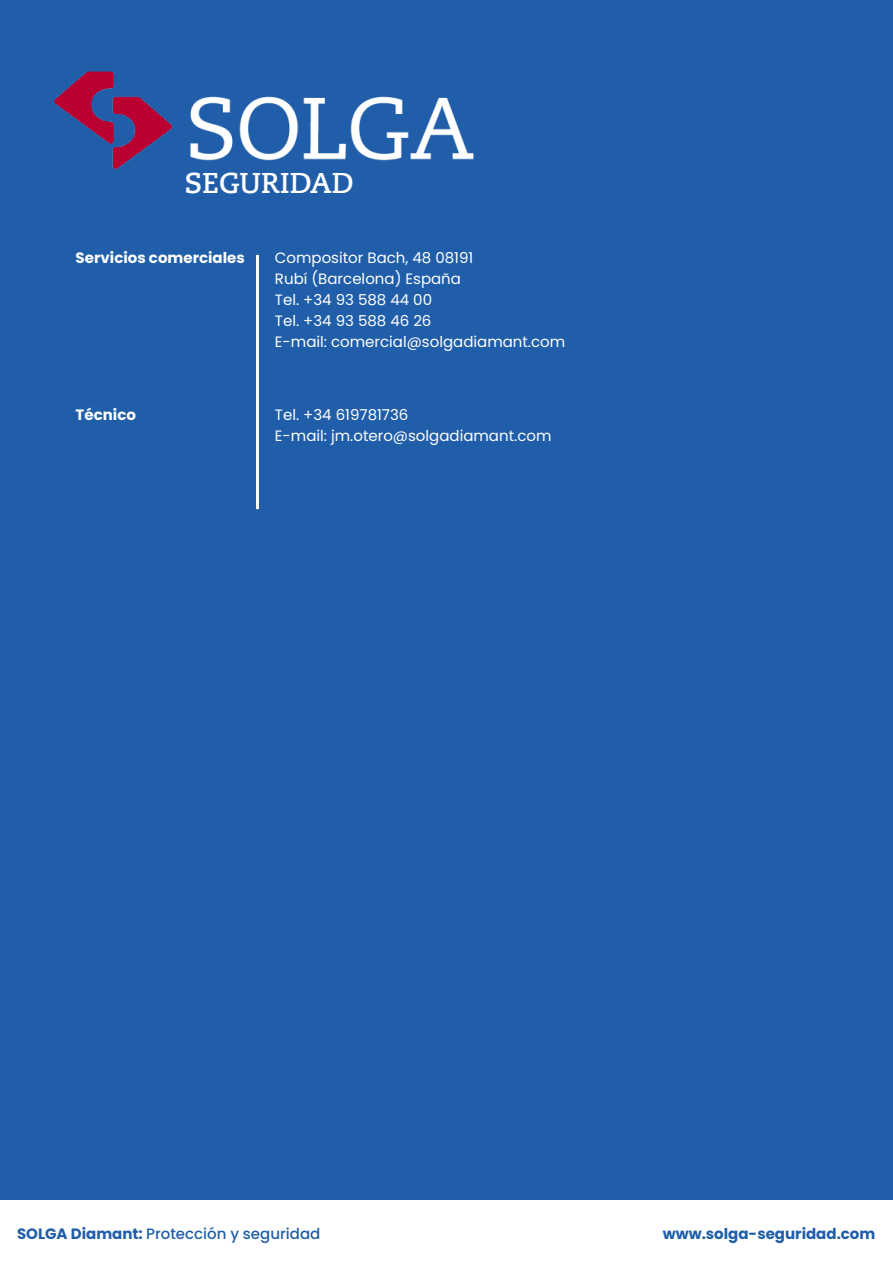
<style>
.page{position:relative;width:893px;height:1263px;background:#205ea9}
.page>*{position:absolute;margin:0;border:0;box-sizing:border-box;transform-origin:0 0}
.t1{font:28.5px "Caecilia Bold Os F";color:#fff}
.t2{font:15px "Poppins";color:#fff}
.t3{font:500 15px "Poppins";color:#205ea9}
.t4{font:700 15px "Poppins";color:#fff}
.t5{font:700 15px "Poppins";color:#205ea9}
.s1{font-weight:700}
</style>
<div class="page">
<img style="left:54px;top:71px;width:420px;height:99px">
<hr style="left:256px;top:255px;width:3px;height:254px;background:#fff">
<div style="left:0;top:1201px;width:893px;height:62px;background:#fff"></div>
<p class="t1" style="left:185px;top:167px;width:171px">SEGURIDAD</p>
<p class="t4" style="left:76px;top:249px;width:171px">Servicios comerciales</p>
<p class="t4" style="left:76px;top:406px;width:62px">Técnico</p>
<p class="t2" style="left:275px;top:249px;width:200px">Compositor Bach, 48 08191</p>
<p class="t2" style="left:275px;top:270px;width:188px">Rubí (Barcelona) España</p>
<p class="t2" style="left:275px;top:291px;width:159px">Tel. +34 93 588 44 00</p>
<p class="t2" style="left:275px;top:312px;width:158px">Tel. +34 93 588 46 26</p>
<p class="t2" style="left:275px;top:333px;width:292px">E-mail: comercial@solgadiamant.com</p>
<p class="t2" style="left:275px;top:406px;width:135px">Tel. +34 619781736</p>
<p class="t2" style="left:275px;top:427px;width:278px">E-mail: jm.otero@solgadiamant.com</p>
<p class="t3" style="left:17px;top:1225px;width:305px"><span class="s1">SOLGA Diamant:</span> Protección y seguridad</p>
<p class="t5" style="left:663px;top:1225px;width:214px">www.solga-seguridad.com</p>
</div>
